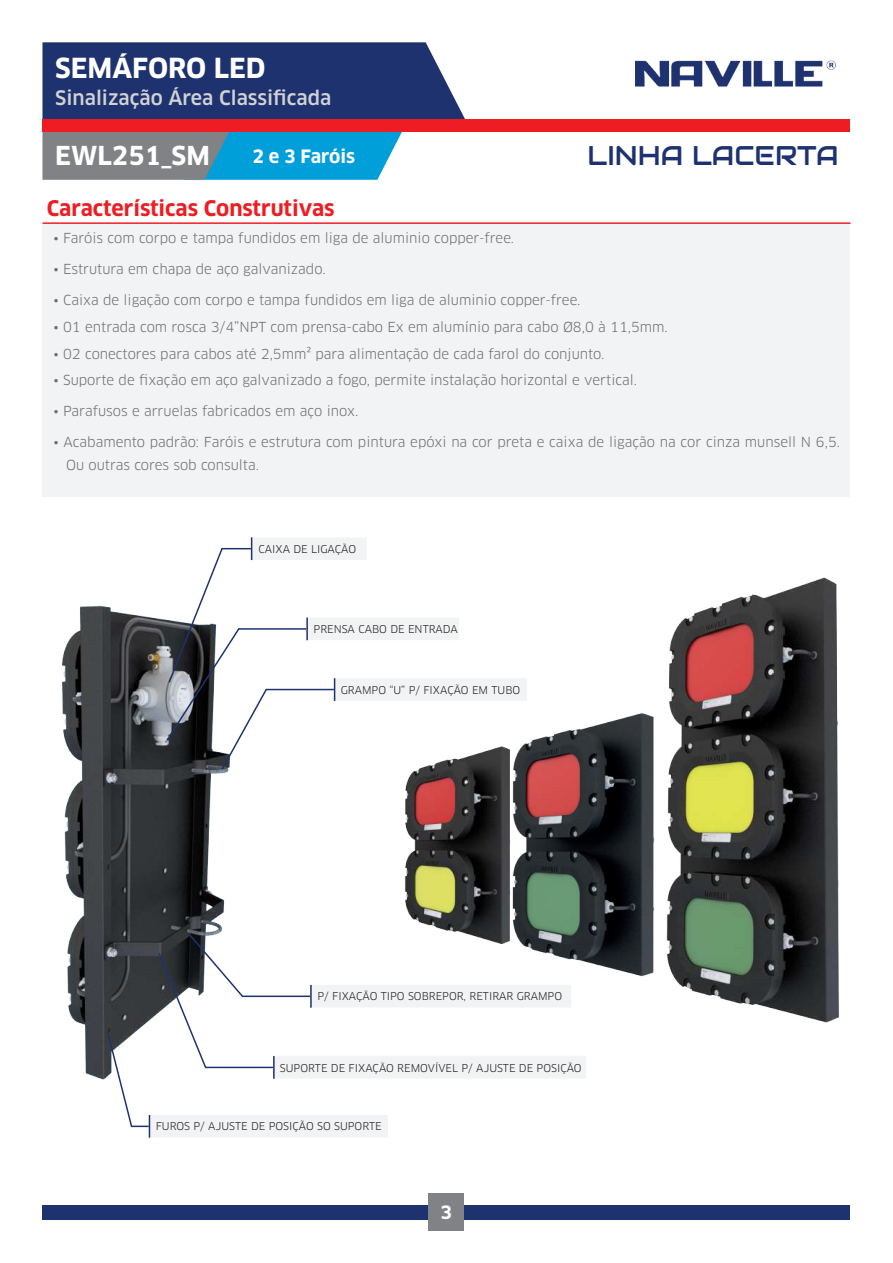
<style>
.page{position:relative;width:893px;height:1263px;background:#fff}
.page>*{position:absolute;margin:0;border:0;box-sizing:border-box;transform-origin:0 0}
.t1{font:27px "Audiowide";color:#1d326f}
.t2{font:700 27px "Clan OT";color:#fff}
.t3{font:700 25.5px "Clan OT";color:#fff}
.t4{font:700 21px "Clan OT";color:#ee1d23}
.t5{font:500 19.5px "Clan OT";color:#d1d2d4}
.t6{font:700 18px "Clan OT";color:#fff}
.t7{font:13.5px/22.5px "Clan OT";color:#6c6d70}
.t8{font:10.5px "Clan OT";color:#231f20}
</style>
<div class="page">
<svg style="left:42px;top:131px;width:360px;height:49px;background:#4895b2"></svg>
<div style="left:42px;top:42px;width:423px;height:79px;background:#1d326f"></div>
<div style="left:43px;top:119px;width:807px;height:13px;background:#ee1d23"></div>
<div style="left:43px;top:1205px;width:807px;height:13px;background:#1d326f"></div>
<div style="left:429px;top:1194px;width:35px;height:35px;background:#808285"></div>
<img style="left:635px;top:60px;width:201px;height:27px">
<hr style="left:43px;top:222px;width:807px;height:2px;background:#ee1d23">
<div style="left:43px;top:1206px;width:807px;height:13px;background:#1d326f"></div>
<div style="left:429px;top:1195px;width:35px;height:35px;background:#808285"></div>
<div style="left:43px;top:224px;width:807px;height:272px;background:#f2f3f4"></div>
<img style="left:405px;top:752px;width:75px;height:186px">
<img style="left:480px;top:716px;width:151px;height:258px">
<img style="left:631px;top:577px;width:208px;height:446px">
<div style="left:252px;top:537px;width:115px;height:23px;background:#f2f3f4"></div>
<hr style="left:252px;top:537px;width:116px;height:1px;background:#fff">
<div style="left:311px;top:984px;width:261px;height:24px;background:#f2f3f4"></div>
<hr style="left:311px;top:984px;width:261px;height:1px;background:#fff">
<hr style="left:311px;top:1007px;width:261px;height:1px;background:#fff">
<div style="left:273px;top:1056px;width:314px;height:23px;background:#f2f3f4"></div>
<svg style="left:586px;top:1056px;width:1px;height:22px"></svg>
<img style="left:62px;top:605px;width:199px;height:475px">
<div style="left:307px;top:617px;width:152px;height:24px;background:#f2f3f4"></div>
<hr style="left:307px;top:617px;width:153px;height:1px;background:#fff">
<hr style="left:307px;top:640px;width:153px;height:1px;background:#fff">
<div style="left:149px;top:1114px;width:239px;height:24px;background:#f2f3f4"></div>
<hr style="left:149px;top:1114px;width:240px;height:1px;background:#fff">
<hr style="left:149px;top:1137px;width:240px;height:1px;background:#fff">
<div style="left:334px;top:678px;width:194px;height:23px;background:#f2f3f4"></div>
<svg style="left:527px;top:678px;width:1px;height:23px"></svg>
<hr style="left:306px;top:617px;width:2px;height:23px;background:#1d326f">
<hr style="left:238px;top:628px;width:68px;height:2px;background:#1d326f">
<svg style="left:334px;top:678px;width:1px;height:23px"></svg>
<hr style="left:266px;top:689px;width:68px;height:1px;background:#1d326f">
<svg style="left:165px;top:537px;width:103px;height:234px"></svg>
<hr style="left:310px;top:985px;width:2px;height:23px;background:#1d326f">
<hr style="left:242px;top:995px;width:68px;height:2px;background:#1d326f">
<hr style="left:273px;top:1056px;width:2px;height:23px;background:#1d326f">
<hr style="left:205px;top:1067px;width:68px;height:1px;background:#1d326f">
<svg style="left:157px;top:932px;width:88px;height:138px"></svg>
<svg style="left:106px;top:1033px;width:44px;height:105px"></svg>
<h1 class="t2" style="left:55px;top:52px;width:212px">SEMÁFORO LED</h1>
<h3 class="t5" style="left:55px;top:86px;width:278px">Sinalização Área Classificada</h3>
<h2 class="t3" style="left:55px;top:140px;width:156px">EWL251_SM</h2>
<h3 class="t6" style="left:252px;top:146px;width:104px">2 e 3 Faróis</h3>
<h1 class="t1" style="left:588px;top:138px;width:253px">LINHA LACERTA</h1>
<h3 class="t4" style="left:47px;top:196px;width:289px">Características Construtivas</h3>
<p class="t7" style="left:53px;top:227px;width:462px">• Faróis com corpo e tampa fundidos em liga de aluminio copper-free.</p>
<p class="t7" style="left:53px;top:258px;width:274px">• Estrutura em chapa de aço galvanizado.</p>
<p class="t7" style="left:53px;top:289px;width:529px">• Caixa de ligação com corpo e tampa fundidos em liga de aluminio copper-free.</p>
<p class="t7" style="left:53px;top:316px;width:616px">• 01 entrada com rosca 3/4”NPT com prensa-cabo Ex em alumínio para cabo Ø8,0 à 11,5mm.</p>
<p class="t7" style="left:53px;top:342px;width:553px">• 02 conectores para cabos até 2,5mm² para alimentação de cada farol do conjunto.</p>
<p class="t7" style="left:53px;top:369px;width:585px">• Suporte de fixação em aço galvanizado a fogo, permite instalação horizontal e vertical.</p>
<p class="t7" style="left:53px;top:400px;width:307px">• Parafusos e arruelas fabricados em aço inox.</p>
<p class="t7" style="left:66px;top:431px;width:775px;text-indent:-13px">• Acabamento padrão: Faróis e estrutura com pintura epóxi na cor preta e caixa de ligação na cor cinza munsell N 6,5.<br>Ou outras cores sob consulta.</p>
<p class="t8" style="left:258px;top:543px;width:99px">CAIXA DE LIGAÇÃO</p>
<p class="t8" style="left:314px;top:623px;width:146px">PRENSA CABO DE ENTRADA</p>
<p class="t8" style="left:341px;top:683px;width:181px">GRAMPO “U” P/ FIXAÇÃO EM TUBO</p>
<p class="t8" style="left:317px;top:990px;width:246px">P/ FIXAÇÃO TIPO SOBREPOR, RETIRAR GRAMPO</p>
<p class="t8" style="left:280px;top:1061px;width:303px">SUPORTE DE FIXAÇÃO REMOVÍVEL P/ AJUSTE DE POSIÇÃO</p>
<p class="t8" style="left:156px;top:1120px;width:228px">FUROS P/ AJUSTE DE POSIÇÃO SO SUPORTE</p>
<h3 class="t6" style="left:441px;top:1200px;width:13px">3</h3>
</div>
